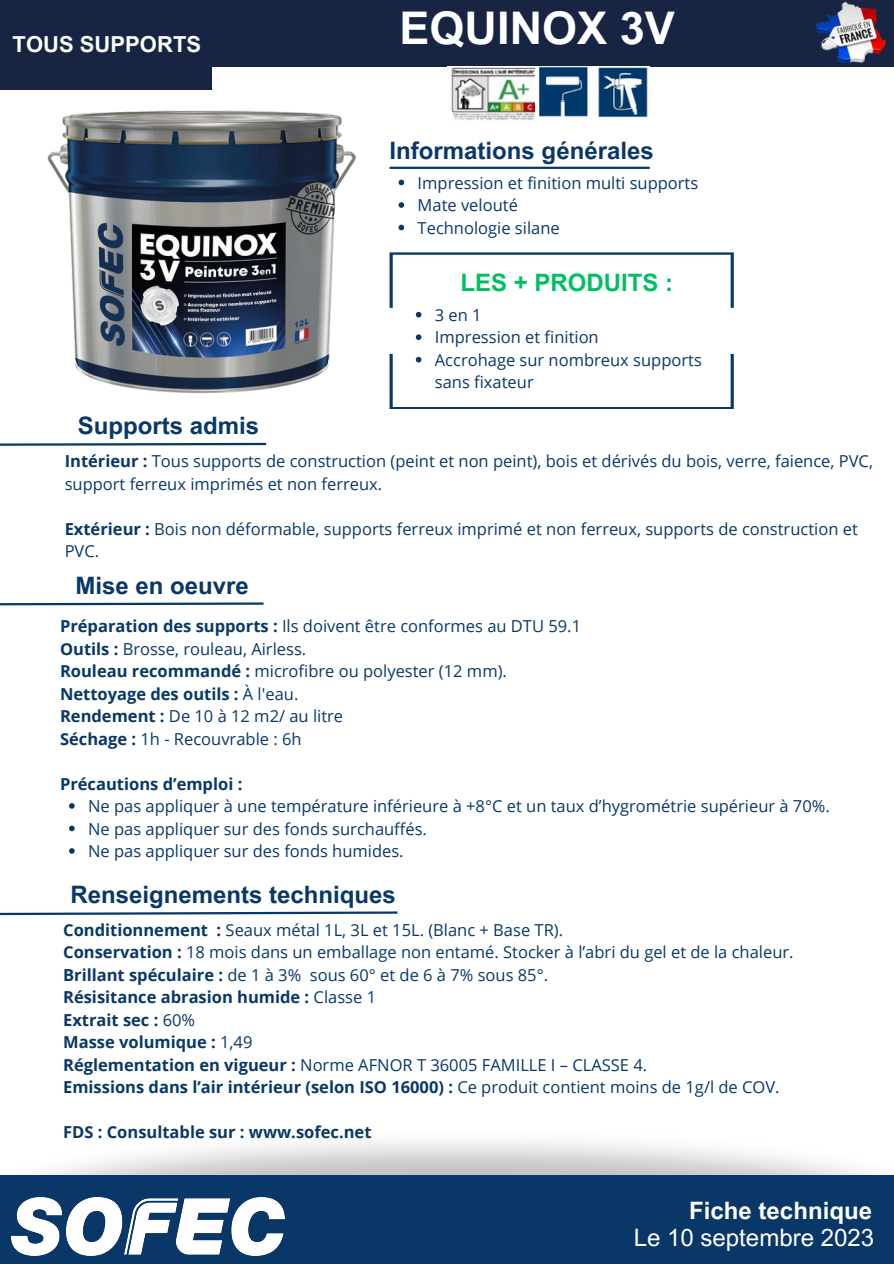
<style>
.page{position:relative;width:894px;height:1264px;background:#fff}
.page>*{position:absolute;margin:0;border:0;box-sizing:border-box;transform-origin:0 0}
.t1{font:700 45px "Arial MT Pro";color:#fff}
.t2{font:700 24px "Arial MT Pro";color:#093868}
.t3{font:24px "Arial MT Pro";color:#fff}
.t4{font:700 24px "Arial MT Pro";color:#fff}
.t5{font:700 24px "Arial MT Pro";color:#00bf63}
.t6{font:700 22.05px "Arial MT Pro";color:#fff}
.t7{font:16.5px/22.5px "Open Sans";color:#093868}
.t8{font:700 16.5px "Open Sans";color:#093868}
.s1{font-weight:700}
.s2{font-weight:400}
</style>
<div class="page">
<div style="left:0;top:0;width:211px;height:89px;background:#172542"></div>
<div style="left:202px;top:0;width:691px;height:66px;background:#172542"></div>
<hr style="left:389px;top:167px;width:260px;height:2px;background:#093868">
<svg style="left:0;top:442px;width:267px;height:4px"></svg>
<svg style="left:0;top:602px;width:264px;height:4px"></svg>
<svg style="left:0;top:911px;width:398px;height:5px"></svg>
<div style="left:0;top:1175px;width:893px;height:88px;background:#093868"></div>
<img style="left:12px;top:1197px;width:272px;height:57px">
<svg style="left:69px;top:803px;width:6px;height:5px"></svg>
<svg style="left:69px;top:825px;width:6px;height:6px"></svg>
<svg style="left:69px;top:848px;width:6px;height:5px"></svg>
<svg style="left:425px;top:252px;width:308px;height:56px"></svg>
<svg style="left:425px;top:354px;width:308px;height:55px"></svg>
<img style="left:451px;top:67px;width:84px;height:53px">
<img style="left:539px;top:66px;width:109px;height:52px">
<img style="left:796px;top:1px;width:97px;height:66px">
<img style="left:0;top:85px;width:425px;height:324px">
<p class="t6" style="left:13px;top:36px;width:190px">TOUS SUPPORTS</p>
<h2 class="t2" style="left:78px;top:416px;width:183px">Supports admis</h2>
<p class="t1" style="left:399px;top:11px;width:277px">EQUINOX 3V</p>
<p class="t2" style="left:389px;top:141px;width:266px">Informations générales</p>
<p class="t7" style="left:417px;top:171px;width:282px">Impression et finition multi supports</p>
<p class="t7" style="left:417px;top:193px;width:102px">Mate velouté</p>
<h3 class="t7" style="left:417px;top:216px;width:144px">Technologie silane</h3>
<p class="t5" style="left:460px;top:274px;width:214px">LES + PRODUITS :</p>
<h3 class="t7" style="left:435px;top:303px;width:48px">3en1</h3>
<p class="t7" style="left:435px;top:326px;width:165px">Impression et finition</p>
<p class="t7" style="left:435px;top:348px;width:268px">Accrohage sur nombreux supports sans fixateur</p>
<p class="t7" style="left:65px;top:449px;width:809px"><span class="s1">Intérieur :</span> Tous supports de construction (peint et non peint), bois et dérivés du bois, verre, faience, PVC, support ferreux imprimés et non ferreux.</p>
<p class="t7" style="left:65px;top:517px;width:794px"><span class="s1">Extérieur :</span> Bois non déformable, supports ferreux imprimé et non ferreux, supports de construction et<br>PVC.</p>
<p class="t2" style="left:75px;top:576px;width:175px">Mise en oeuvre</p>
<p class="t7" style="left:60px;top:614px;width:522px"><span class="s1">Préparation des supports :</span> Ils doivent être conformes au DTU 59.1</p>
<h1 class="t7" style="left:60px;top:637px;width:248px"><span class="s1">Outils :</span> Brosse, rouleau, Airless.</h1>
<p class="t7" style="left:60px;top:659px;width:448px"><span class="s1">Rouleau recommandé :</span> microfibre ou polyester (12 mm).</p>
<p class="t8" style="left:60px;top:682px;width:240px">Nettoyage des outils : <span class="s2">À l'eau.</span></p>
<p class="t7" style="left:60px;top:704px;width:284px"><span class="s1">Rendement :</span> De 10 à 12 m2/ au litre</p>
<h3 class="t7" style="left:60px;top:727px;width:243px"><span class="s1">Séchage :</span> 1h - Recouvrable : 6h</h3>
<p class="t8" style="left:60px;top:772px;width:184px">Précautions d’emploi :</p>
<p class="t7" style="left:88px;top:794px;width:743px">Ne pas appliquer à une température inférieure à +8°C et un taux d’hygrométrie supérieur à 70%.</p>
<p class="t7" style="left:88px;top:817px;width:340px">Ne pas appliquer sur des fonds surchauffés.</p>
<p class="t7" style="left:88px;top:839px;width:317px">Ne pas appliquer sur des fonds humides.</p>
<p class="t2" style="left:70px;top:885px;width:327px">Renseignements techniques</p>
<h5 class="t7" style="left:63px;top:918px;width:501px"><span class="s1">Conditionnement :</span> Seaux métal 1L, 3L et 15L. (Blanc + Base TR).</h5>
<p class="t7" style="left:63px;top:940px;width:731px"><span class="s1">Conservation :</span> 18 mois dans un emballage non entamé. Stocker à l’abri du gel et de la chaleur.</p>
<p class="t7" style="left:63px;top:963px;width:486px"><span class="s1">Brillant spéculaire :</span> de 1 à 3% sous 60° et de 6 à 7% sous 85°.</p>
<p class="t8" style="left:63px;top:985px;width:314px">Résisitance abrasion humide : <span class="s2">Classe 1</span></p>
<h3 class="t8" style="left:63px;top:1008px;width:133px">Extrait sec : <span class="s2">60%</span></h3>
<p class="t8" style="left:63px;top:1030px;width:191px">Masse volumique : <span class="s2">1,49</span></p>
<p class="t7" style="left:63px;top:1053px;width:585px"><span class="s1">Réglementation en vigueur :</span> Norme AFNOR T 36005 FAMILLE I – CLASSE 4.</p>
<p class="t8" style="left:63px;top:1075px;width:717px">Emissions dans l’air intérieur (selon ISO 16000) : <span class="s2">Ce produit contient moins de 1g/l de COV.</span></p>
<p class="t8" style="left:63px;top:1120px;width:310px">FDS : Consultable sur : www.sofec.net</p>
<p class="t4" style="left:689px;top:1201px;width:184px">Fiche technique</p>
<p class="t3" style="left:633px;top:1228px;width:242px">Le 10 septembre 2023</p>
</div>
